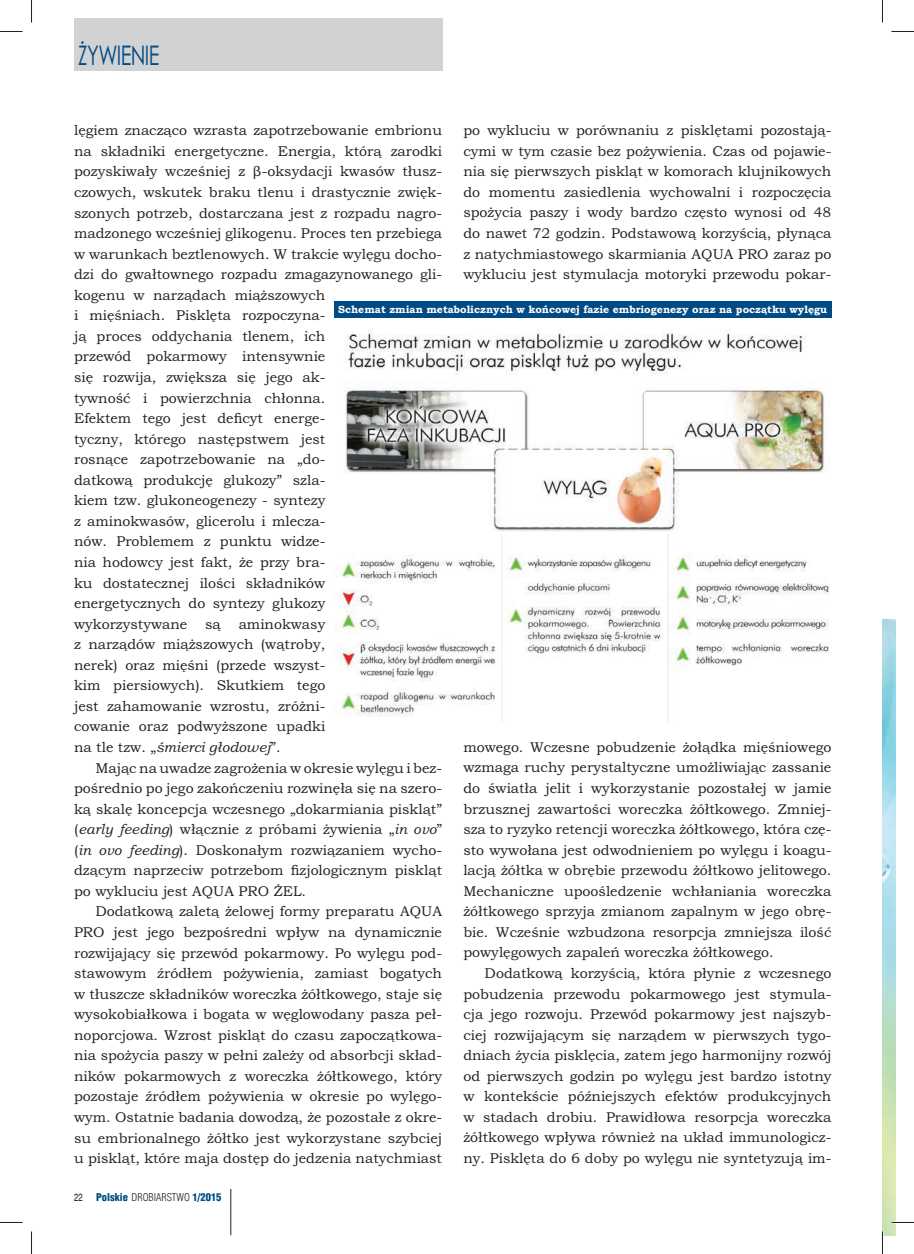
<style>
.page{position:relative;width:914px;height:1254px;background:#fff}
.page>*{position:absolute;margin:0;border:0;box-sizing:border-box;transform-origin:0 0}
.t1{font:27px "Century Gothic";letter-spacing:-.03em;color:#004b84;scale:.74 1}
.t2{font:14.25px/20.5px "Bookman Old Style";color:#231f20;text-align:justify}
.t3{font:700 10.5px "Bookman Old Style";color:#fff}
.t4{font:900 10.5px "Switzerland Cond";color:#004b84}
.t5{font:10.5px "Switzerland Narrow";color:#231f20;scale:.9 1}
.s1{font-style:italic}
.s2{font-weight:300;color:#231f20}
</style>
<div class="page">
<hr style="left:230px;top:1189px;width:1px;height:46px;background:#231f20">
<div style="left:74px;top:19px;width:368px;height:52px;background:#d1d2d4"></div>
<img style="left:337px;top:329px;width:492px;height:392px">
<div style="left:334px;top:302px;width:497px;height:16px;background:#004b84"></div>
<img style="left:882px;top:620px;width:13px;height:615px">
<hr style="left:891px;top:1221px;width:22px;height:2px;background:#fff">
<svg style="left:0;top:31px;width:22px;height:1px"></svg>
<svg style="left:891px;top:31px;width:22px;height:1px"></svg>
<svg style="left:0;top:1222px;width:22px;height:1px"></svg>
<svg style="left:891px;top:1222px;width:22px;height:1px"></svg>
<svg style="left:31px;top:0;width:1px;height:22px"></svg>
<svg style="left:31px;top:1231px;width:1px;height:23px"></svg>
<svg style="left:882px;top:0;width:1px;height:22px"></svg>
<svg style="left:882px;top:1231px;width:1px;height:23px"></svg>
<h1 class="t1" style="left:78px;top:45px;width:111px">ŻYWIENIE</h1>
<p class="t2" style="left:463px;top:121px;width:369px">po wykluciu w porównaniu z pisklętami pozostają&shy;cymi w tym czasie bez pożywienia. Czas od pojawie&shy;nia się pierwszych piskląt w komorach klujnikowych do momentu zasiedlenia wychowalni i rozpoczęcia spożycia paszy i wody bardzo często wynosi od 48 do nawet 72 godzin. Podstawową korzyścią, płynąca z natychmiastowego skarmiania AQUA PRO zaraz po wykluciu jest stymulacja motoryki przewodu pokar-</p>
<p class="t2" style="left:74px;top:121px;width:369px;text-align:left">lęgiem znacząco wzrasta zapotrzebowanie embrionu na składniki energetyczne. Energia, którą zarodki pozyskiwały wcześniej z β-oksydacji kwasów tłusz&shy;czowych, wskutek braku tlenu i drastycznie zwięk&shy;szonych potrzeb, dostarczana jest z rozpadu nagro&shy;madzonego wcześniej glikogenu. Proces ten przebiega w warunkach beztlenowych. W trakcie wylęgu docho&shy;dzi do gwałtownego rozpadu zmagazynowanego gli&shy;kogenu w narządach miąższowych<br>i mięśniach. Pisklęta rozpoczyna-<br>ją proces oddychania tlenem, ich<br>przewód pokarmowy intensywnie<br>się rozwija, zwiększa się jego ak-<br>tywność i powierzchnia chłonna.<br>Efektem tego jest deficyt energe-<br>tyczny, którego następstwem jest<br>rosnące zapotrzebowanie na „do-<br>datkową produkcję glukozy” szla-<br>kiem tzw. glukoneogenezy - syntezy<br>z aminokwasów, glicerolu i mlecza-<br>nów. Problemem z punktu widze-<br>nia hodowcy jest fakt, że przy bra-<br>ku dostatecznej ilości składników<br>energetycznych do syntezy glukozy wykorzystywane</p>
<p class="t3" style="left:338px;top:306px;width:490px">Schemat zmian metabolicznych w końcowej fazie embriogenezy oraz na początku wylęgu</p>
<p class="t2" style="left:74px;top:615px;width:253px;text-indent:165px">aminokwasy z narządów miąższowych (wątroby, nerek) oraz mięśni (przede wszyst&shy;kim piersiowych). Skutkiem tego jest zahamowanie wzrostu, zróżni&shy;cowanie oraz podwyższone upadki na tle tzw. „<span class="s1">śmierci głodowej</span>”.</p>
<p class="t2" style="left:74px;top:758px;width:369px;text-indent:21px">Mając na uwadze zagrożenia w okresie wylęgu i bez&shy;pośrednio po jego zakończeniu rozwinęła się na szero&shy;ką skalę koncepcja wczesnego „dokarmiania piskląt” (<span class="s1">early feeding</span>) włącznie z próbami żywienia „<span class="s1">in ovo</span>” (<span class="s1">in ovo feeding</span>). Doskonałym rozwiązaniem wycho&shy;dzącym naprzeciw potrzebom fizjologicznym piskląt po wykluciu jest AQUA PRO ŻEL.</p>
<p class="t2" style="left:74px;top:902px;width:369px;text-indent:21px">Dodatkową zaletą żelowej formy preparatu AQUA PRO jest jego bezpośredni wpływ na dynamicznie rozwijający się przewód pokarmowy. Po wylęgu pod&shy;stawowym źródłem pożywienia, zamiast bogatych w tłuszcze składników woreczka żółtkowego, staje się wysokobiałkowa i bogata w węglowodany pasza peł&shy;noporcjowa. Wzrost piskląt do czasu zapoczątkowa&shy;nia spożycia paszy w pełni zależy od absorbcji skład&shy;ników pokarmowych z woreczka żółtkowego, który pozostaje źródłem pożywienia w okresie po wylęgo&shy;wym. Ostatnie badania dowodzą, że pozostałe z okre&shy;su embrionalnego żółtko jest wykorzystane szybciej u piskląt, które maja dostęp do jedzenia natychmiast</p>
<p class="t2" style="left:205px;top:615px;width:17px">są</p>
<p class="t2" style="left:463px;top:738px;width:369px">mowego. Wczesne pobudzenie żołądka mięśniowego wzmaga ruchy perystaltyczne umożliwiając zassanie do światła jelit i wykorzystanie pozostałej w jamie brzusznej zawartości woreczka żółtkowego. Zmniej&shy;sza to ryzyko retencji woreczka żółtkowego, która czę&shy;sto wywołana jest odwodnieniem po wylęgu i koagu&shy;lacją żółtka w obrębie przewodu żółtkowo jelitowego.<br>Mechaniczne upoośledzenie wchłaniania woreczka żółtkowego sprzyja zmianom zapalnym w jego obrę&shy;bie. Wcześnie wzbudzona resorpcja zmniejsza ilość powylęgowych zapaleń woreczka żółtkowego.</p>
<p class="t2" style="left:463px;top:964px;width:369px;text-indent:21px">Dodatkową korzyścią, która płynie z wczesnego pobudzenia przewodu pokarmowego jest stymula&shy;cja jego rozwoju. Przewód pokarmowy jest najszyb&shy;ciej rozwijającym się narządem w pierwszych tygo&shy;dniach życia pisklęcia, zatem jego harmonijny rozwój od pierwszych godzin po wylęgu jest bardzo istotny w kontekście późniejszych efektów produkcyjnych w stadach drobiu. Prawidłowa resorpcja woreczka żółtkowego wpływa również na układ immunologicz&shy;ny. Pisklęta do 6 doby po wylęgu nie syntetyzują im-</p>
<p class="t5" style="left:74px;top:1192px;width:11px">22</p>
<p class="t4" style="left:96px;top:1192px;width:127px">Polskie <span class="s2">DROBIARSTWO</span> 1/2015</p>
</div>
